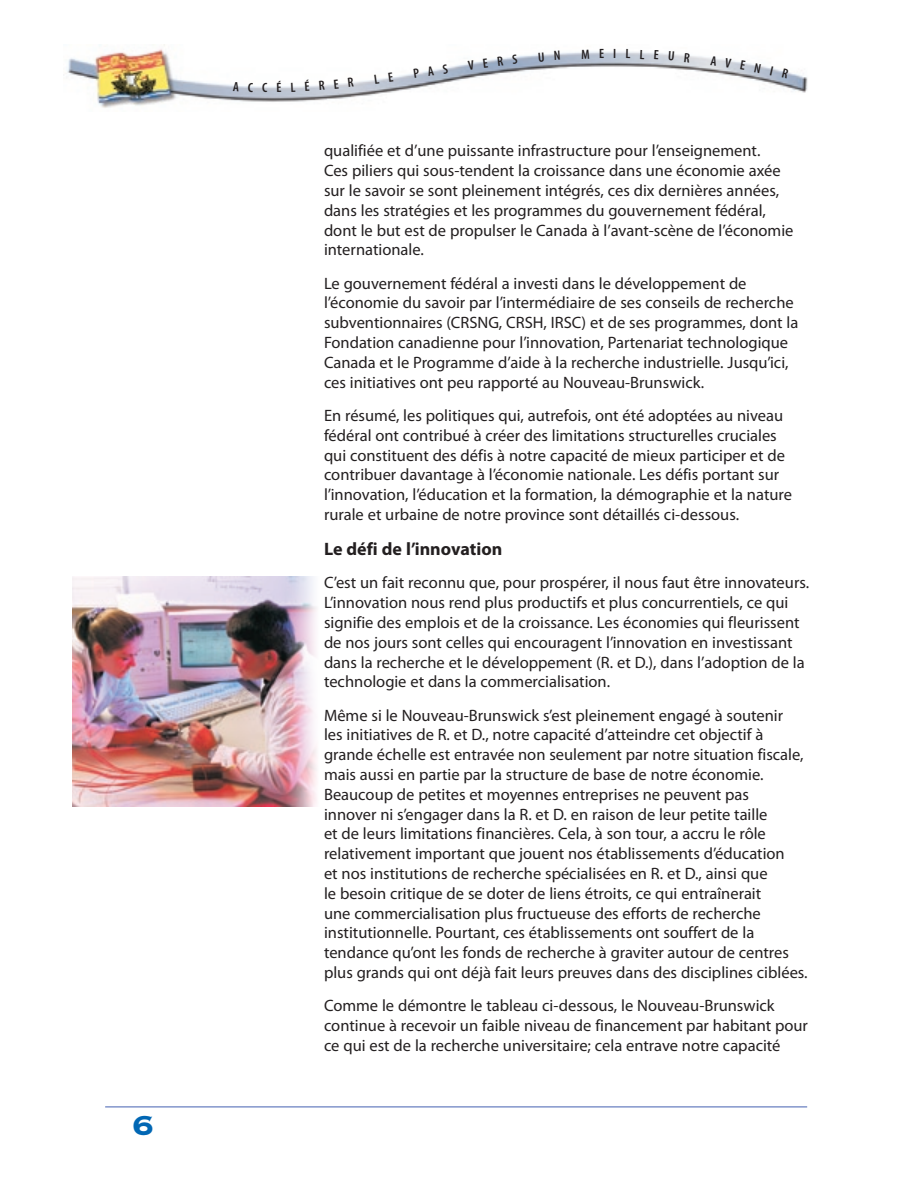
<style>
.page{position:relative;width:918px;height:1188px;background:#fff}
.page>*{position:absolute;margin:0;border:0;box-sizing:border-box;transform-origin:0 0}
.t1{font:36px "Copperplate Thirty Three BC";color:#0167b4}
.t2{font:700 18px "Myriad Pro";color:#231f20}
.t3{font:16.5px/19.8px "Myriad Pro";color:#231f20}
.t4{font:600 condensed 13.5px "Myriad Pro";color:#231f20}
</style>
<div class="page">
<img style="left:72px;top:576px;width:245px;height:230px">
<img style="left:67px;top:44px;width:741px;height:64px">
<hr style="left:105px;top:1106px;width:702px;height:2px;background:#8295cb">
<svg style="left:233px;top:81px;width:6px;height:10px"></svg>
<svg style="left:248px;top:82px;width:5px;height:10px"></svg>
<svg style="left:277px;top:81px;width:4px;height:11px"></svg>
<svg style="left:291px;top:82px;width:4px;height:10px"></svg>
<svg style="left:305px;top:79px;width:5px;height:12px"></svg>
<svg style="left:319px;top:80px;width:6px;height:10px"></svg>
<svg style="left:334px;top:79px;width:5px;height:10px"></svg>
<svg style="left:348px;top:77px;width:6px;height:10px"></svg>
<svg style="left:374px;top:72px;width:19px;height:12px"></svg>
<svg style="left:414px;top:64px;width:34px;height:14px"></svg>
<svg style="left:468px;top:58px;width:20px;height:12px"></svg>
<svg style="left:497px;top:56px;width:7px;height:10px"></svg>
<svg style="left:512px;top:54px;width:6px;height:10px"></svg>
<svg style="left:539px;top:52px;width:5px;height:10px"></svg>
<svg style="left:554px;top:51px;width:6px;height:9px"></svg>
<svg style="left:582px;top:49px;width:7px;height:10px"></svg>
<svg style="left:614px;top:49px;width:2px;height:9px"></svg>
<svg style="left:626px;top:49px;width:4px;height:9px"></svg>
<svg style="left:640px;top:49px;width:5px;height:10px"></svg>
<svg style="left:654px;top:50px;width:5px;height:10px"></svg>
<svg style="left:669px;top:51px;width:5px;height:10px"></svg>
<svg style="left:684px;top:52px;width:6px;height:10px"></svg>
<svg style="left:710px;top:55px;width:7px;height:10px"></svg>
<svg style="left:725px;top:57px;width:7px;height:11px"></svg>
<svg style="left:740px;top:60px;width:6px;height:10px"></svg>
<svg style="left:754px;top:63px;width:7px;height:10px"></svg>
<svg style="left:770px;top:66px;width:3px;height:9px"></svg>
<svg style="left:782px;top:69px;width:7px;height:10px"></svg>
<h1 class="t1" style="left:132px;top:1107px;width:23px">6</h1>
<p class="t4" style="left:262px;top:80px;width:7px">C</p>
<p class="t4" style="left:599px;top:46px;width:7px">E</p>
<p class="t3" style="left:324px;top:141px;width:471px">qualifiée et d’une puissante infrastructure pour l’enseignement.<br>Ces piliers qui sous-tendent la croissance dans une économie axée sur le savoir se sont pleinement intégrés, ces dix dernières années, dans les stratégies et les programmes du gouvernement fédéral, dont le but est de propulser le Canada à l’avant-scène de l’économie internationale.</p>
<p class="t3" style="left:324px;top:274px;width:476px">Le gouvernement fédéral a investi dans le développement de l’économie du savoir par l’intermédiaire de ses conseils de recherche subventionnaires (CRSNG, CRSH, IRSC) et de ses programmes, dont la Fondation canadienne pour l’innovation, Partenariat technologique Canada et le Programme d’aide à la recherche industrielle. Jusqu’ici, ces initiatives ont peu rapporté au Nouveau-Brunswick.</p>
<p class="t3" style="left:324px;top:406px;width:470px">En résumé, les politiques qui, autrefois, ont été adoptées au niveau fédéral ont contribué à créer des limitations structurelles cruciales qui constituent des défis à notre capacité de mieux participer et de contribuer davantage à l’économie nationale. Les défis portant sur l’innovation, l’éducation et la formation, la démographie et la nature rurale et urbaine de notre province sont détaillés ci-dessous.</p>
<p class="t2" style="left:324px;top:539px;width:180px">Le défi de l’innovation</p>
<p class="t3" style="left:324px;top:573px;width:487px">C’est un fait reconnu que, pour prospérer, il nous faut être innovateurs.<br>L’innovation nous rend plus productifs et plus concurrentiels, ce qui signifie des emplois et de la croissance. Les économies qui fleurissent de nos jours sont celles qui encouragent l’innovation en investissant dans la recherche et le développement (R. et D.), dans l’adoption de la technologie et dans la commercialisation.</p>
<p class="t3" style="left:324px;top:706px;width:485px">Même si le Nouveau-Brunswick s’est pleinement engagé à soutenir<br>les initiatives de R. et D., notre capacité d’atteindre cet objectif à grande échelle est entravée non seulement par notre situation fiscale, mais aussi en partie par la structure de base de notre économie.<br>Beaucoup de petites et moyennes entreprises ne peuvent pas<br>innover ni s’engager dans la R. et D. en raison de leur petite taille<br>et de leurs limitations financières. Cela, à son tour, a accru le rôle relativement important que jouent nos établissements d’éducation<br>et nos institutions de recherche spécialisées en R. et D., ainsi que<br>le besoin critique de se doter de liens étroits, ce qui entraînerait<br>une commercialisation plus fructueuse des efforts de recherche institutionnelle. Pourtant, ces établissements ont souffert de la tendance qu’ont les fonds de recherche à graviter autour de centres plus grands qui ont déjà fait leurs preuves dans des disciplines ciblées.</p>
<p class="t3" style="left:324px;top:996px;width:486px">Comme le démontre le tableau ci-dessous, le Nouveau-Brunswick continue à recevoir un faible niveau de financement par habitant pour ce qui est de la recherche universitaire; cela entrave notre capacité</p>
</div>
